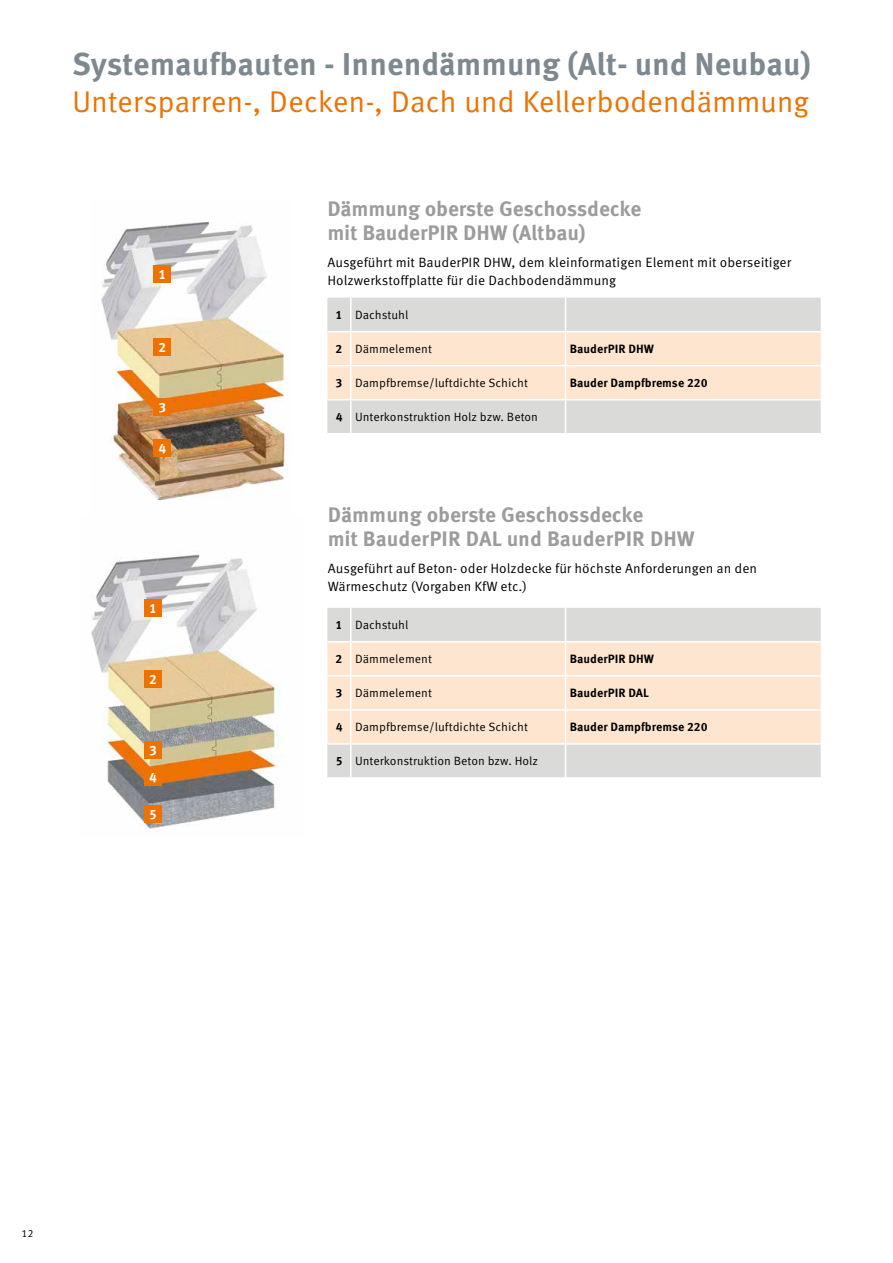
<style>
.page{position:relative;width:893px;height:1263px;background:#fff}
.page>*{position:absolute;margin:0;border:0;box-sizing:border-box;transform-origin:0 0}
.t1{font:700 31.5px "Meta Correspondence Pro";color:#7d888f}
.t2{font:30px "Meta Correspondence Pro";letter-spacing:-.015em;color:#ed7201}
.t3{font:700 21px/24px "Meta Correspondence Pro";letter-spacing:-.01em;color:#9c9c9c}
.t4{font:13.5px/18px "Meta Correspondence Pro";color:#000}
.t5{font:700 13.5px "Meta Correspondence Pro";color:#fff}
.t6{font:12px "Meta Correspondence Pro";color:#000}
.t7{font:700 12px "Meta Correspondence Pro";color:#000}
.t8{font:10.5px "Meta Correspondence Pro";color:#000}
.s1{font-weight:700}
</style>
<div class="page">
<div style="left:327px;top:298px;width:494px;height:135px;background:#dadad9"></div>
<hr style="left:350px;top:298px;width:2px;height:33px;background:#fff">
<hr style="left:565px;top:298px;width:1px;height:33px;background:#fff">
<svg style="left:327px;top:331px;width:494px;height:69px"></svg>
<hr style="left:351px;top:399px;width:215px;height:1px;background:#fff">
<hr style="left:350px;top:400px;width:2px;height:33px;background:#fff">
<hr style="left:566px;top:399px;width:255px;height:1px;background:#fff">
<hr style="left:565px;top:400px;width:1px;height:33px;background:#fff">
<img style="left:101px;top:222px;width:184px;height:279px">
<div style="left:154px;top:399px;width:17px;height:17px;background:#ed7201"></div>
<div style="left:154px;top:339px;width:17px;height:17px;background:#ed7201"></div>
<div style="left:154px;top:265px;width:17px;height:17px;background:#ed7201"></div>
<div style="left:154px;top:439px;width:17px;height:17px;background:#ed7201"></div>
<img style="left:91px;top:554px;width:190px;height:275px">
<div style="left:145px;top:741px;width:17px;height:17px;background:#ed7201"></div>
<div style="left:145px;top:670px;width:17px;height:17px;background:#ed7201"></div>
<div style="left:145px;top:599px;width:17px;height:17px;background:#ed7201"></div>
<div style="left:145px;top:768px;width:17px;height:17px;background:#ed7201"></div>
<div style="left:145px;top:806px;width:17px;height:17px;background:#ed7201"></div>
<div style="left:327px;top:608px;width:494px;height:169px;background:#dadad9"></div>
<div style="left:327px;top:643px;width:494px;height:100px;background:#fde5d0"></div>
<hr style="left:350px;top:608px;width:2px;height:33px;background:#fff">
<hr style="left:565px;top:608px;width:1px;height:33px;background:#fff">
<hr style="left:327px;top:641px;width:24px;height:2px;background:#fff">
<hr style="left:351px;top:641px;width:215px;height:2px;background:#fff">
<hr style="left:350px;top:643px;width:2px;height:32px;background:#fff">
<hr style="left:566px;top:641px;width:255px;height:2px;background:#fff">
<hr style="left:565px;top:643px;width:1px;height:32px;background:#fff">
<hr style="left:327px;top:675px;width:24px;height:2px;background:#fff">
<hr style="left:351px;top:675px;width:215px;height:2px;background:#fff">
<hr style="left:350px;top:677px;width:2px;height:32px;background:#fff">
<hr style="left:566px;top:675px;width:255px;height:2px;background:#fff">
<hr style="left:565px;top:677px;width:1px;height:32px;background:#fff">
<hr style="left:327px;top:709px;width:24px;height:2px;background:#fff">
<hr style="left:351px;top:709px;width:215px;height:2px;background:#fff">
<hr style="left:350px;top:711px;width:2px;height:32px;background:#fff">
<hr style="left:566px;top:709px;width:255px;height:2px;background:#fff">
<hr style="left:565px;top:711px;width:1px;height:32px;background:#fff">
<hr style="left:327px;top:743px;width:24px;height:2px;background:#fff">
<hr style="left:351px;top:743px;width:215px;height:2px;background:#fff">
<hr style="left:350px;top:745px;width:2px;height:32px;background:#fff">
<hr style="left:566px;top:743px;width:255px;height:2px;background:#fff">
<hr style="left:565px;top:745px;width:1px;height:32px;background:#fff">
<h1 class="t1" style="left:72px;top:39px;width:740px">Systemaufbauten - Innendämmung (Alt- und Neubau)</h1>
<h2 class="t2" style="left:72px;top:79px;width:738px">Untersparren-, Decken-, Dach und Kellerbodendämmung</h2>
<p class="t5" style="left:158px;top:264px;width:9px">1</p>
<p class="t5" style="left:158px;top:337px;width:9px">2</p>
<p class="t5" style="left:158px;top:397px;width:9px">3</p>
<p class="t5" style="left:158px;top:437px;width:9px">4</p>
<p class="t5" style="left:149px;top:597px;width:9px">1</p>
<p class="t5" style="left:149px;top:669px;width:9px">2</p>
<p class="t5" style="left:149px;top:739px;width:9px">3</p>
<p class="t5" style="left:149px;top:766px;width:9px">4</p>
<p class="t5" style="left:149px;top:804px;width:9px">5</p>
<h3 class="t3" style="left:327px;top:195px;width:315px">Dämmung oberste Geschossdecke mit BauderPIR DHW (Altbau)</h3>
<p class="t4" style="left:327px;top:252px;width:465px">Ausgeführt mit BauderPIR DHW, dem kleinformatigen Element mit oberseitiger<br>Holzwerkstoffplatte für die Dachbodendämmung</p>
<p class="t6" style="left:336px;top:306px;width:74px"><span class="s1">1</span> Dachstuhl</p>
<p class="t6" style="left:336px;top:340px;width:98px"><span class="s1">2</span> Dämmelement</p>
<p class="t7" style="left:570px;top:340px;width:86px">BauderPIR DHW</p>
<p class="t6" style="left:336px;top:374px;width:194px"><span class="s1">3</span> Dampfbremse/luftdichte Schicht</p>
<p class="t7" style="left:570px;top:374px;width:140px">Bauder Dampfbremse 220</p>
<p class="t6" style="left:336px;top:408px;width:204px"><span class="s1">4</span> Unterkonstruktion Holz bzw. Beton</p>
<h3 class="t3" style="left:328px;top:501px;width:368px">Dämmung oberste Geschossdecke<br>mit BauderPIR DAL und BauderPIR DHW</h3>
<p class="t4" style="left:328px;top:558px;width:431px">Ausgeführt auf Beton- oder Holzdecke für höchste Anforderungen an den<br>Wärmeschutz (Vorgaben KfW etc.)</p>
<p class="t6" style="left:336px;top:616px;width:74px"><span class="s1">1</span> Dachstuhl</p>
<p class="t6" style="left:336px;top:650px;width:98px"><span class="s1">2</span> Dämmelement</p>
<p class="t7" style="left:570px;top:650px;width:86px">BauderPIR DHW</p>
<p class="t6" style="left:336px;top:684px;width:98px"><span class="s1">3</span> Dämmelement</p>
<p class="t7" style="left:570px;top:684px;width:81px">BauderPIR DAL</p>
<p class="t6" style="left:336px;top:718px;width:194px"><span class="s1">4</span> Dampfbremse/luftdichte Schicht</p>
<p class="t7" style="left:570px;top:718px;width:140px">Bauder Dampfbremse 220</p>
<p class="t6" style="left:336px;top:752px;width:204px"><span class="s1">5</span> Unterkonstruktion Beton bzw. Holz</p>
<p class="t8" style="left:22px;top:1225px;width:14px">12</p>
</div>
